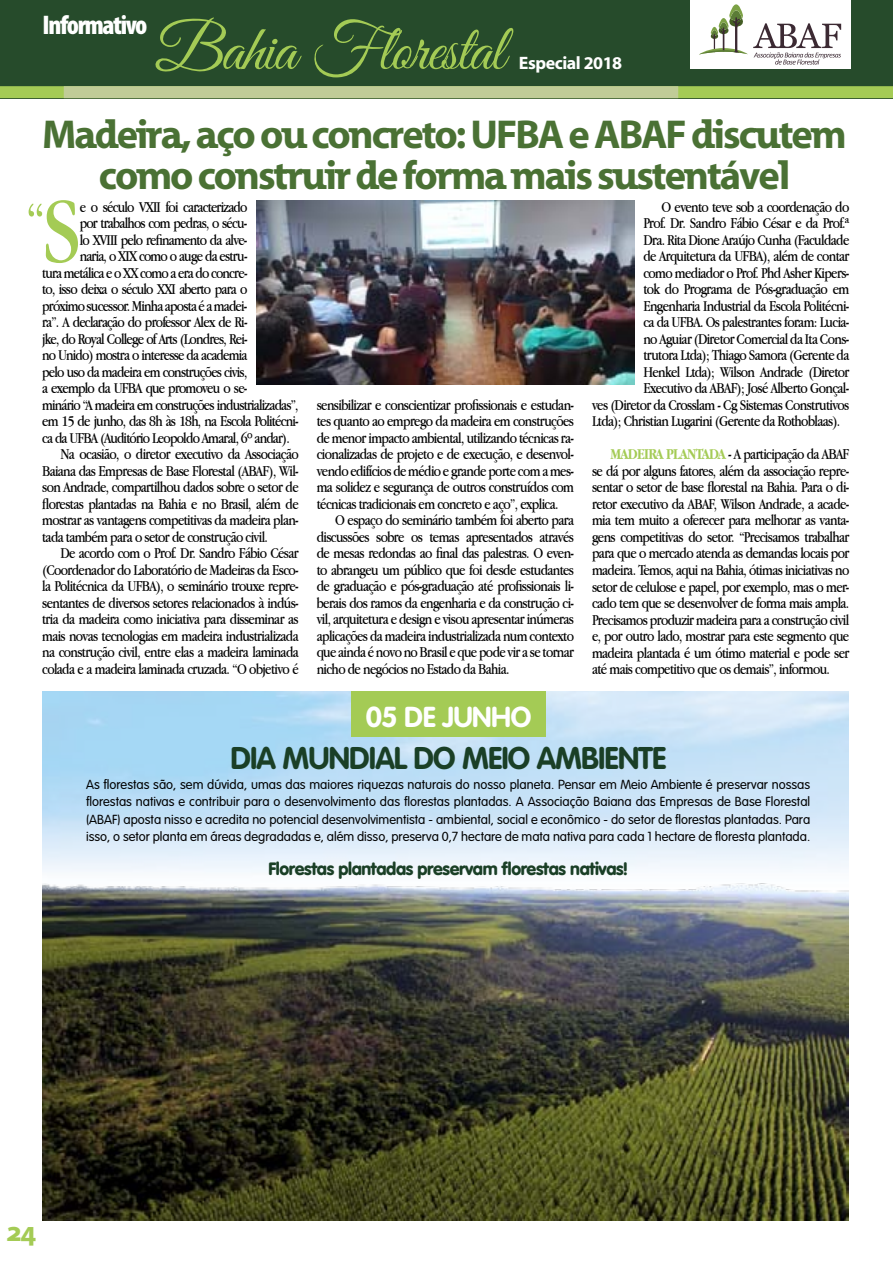
<style>
.page{position:relative;width:893px;height:1263px;background:#fff}
.page>*{position:absolute;margin:0;border:0;box-sizing:border-box;transform-origin:0 0}
.t1{font:94.35px "Apple Garamond";color:#a4cb55}
.t2{font:65.55px "Great Vibes";letter-spacing:-.02em;color:#a4cb55}
.t3{font:700 40.5px/40.5px "Grandesign Neue Roman";letter-spacing:-.05em;color:#4a7134;text-align:center}
.t4{font:700 30.9px "VAG Rounded";letter-spacing:-.03em;color:#1a3f26}
.t5{font:700 28.5px "VAG Rounded";color:#fff}
.t6{font:700 28.5px "Grandesign Neue Roman";color:#a4cb55}
.t7{font:900 condensed 27px "Myriad Pro";letter-spacing:-.05em;color:#fff}
.t8{font:700 18px "Myriad";letter-spacing:-.025em;color:#fff}
.t9{font:900 17.7px "VAG Rounded";letter-spacing:-.02em;color:#1a3f26}
.t10{font:15.75px/16.5px "Apple Garamond";letter-spacing:-.04em;color:#000;text-align:justify}
.t11{font:300 12.9px/17.2px "VAG Rounded";color:#000;text-align:justify}
.s1{font-weight:700;color:#a4cb55}
</style>
<div class="page">
<div style="left:0;top:0;width:893px;height:98px;background:#264b2b"></div>
<div style="left:0;top:86px;width:893px;height:12px;background:#a4cb55"></div>
<div style="left:64px;top:86px;width:614px;height:12px;background:#c0cc97"></div>
<div style="left:690px;top:0;width:160px;height:69px;background:#fff"></div>
<svg style="left:699px;top:4px;width:142px;height:61px"></svg>
<svg style="left:29px;top:204px;width:13px;height:13px"></svg>
<img style="left:256px;top:201px;width:379px;height:184px">
<div style="left:351px;top:691px;width:195px;height:46px;background:#a4cb55"></div>
<img style="left:42px;top:869px;width:807px;height:351px">
<h2 class="t2" style="left:155px;top:13px;width:352px">Bahia Florestal</h2>
<h3 class="t7" style="left:43px;top:10px;width:106px">Informativo</h3>
<p class="t8" style="left:519px;top:54px;width:105px">Especial 2018</p>
<h3 class="t3" style="left:42px;top:115px;width:806px">Madeira, aço ou concreto: UFBA e ABAF discutem como construir de forma mais sustentável</h3>
<h1 class="t1" style="left:42px;top:175px;width:41px">S</h1>
<p class="t10" style="left:80px;top:198px;width:169px">e o século VXII foi caracterizado</p>
<p class="t10" style="left:662px;top:198px;width:189px">O evento teve sob a coordenação do</p>
<p class="t10" style="left:643px;top:215px;width:208px">Prof. Dr. Sandro Fábio César e da Prof.ª</p>
<p class="t10" style="left:643px;top:231px;width:208px">Dra. Rita Dione Araújo Cunha (Faculdade</p>
<p class="t10" style="left:643px;top:248px;width:208px">de Arquitetura da UFBA), além de contar</p>
<p class="t10" style="left:643px;top:264px;width:208px">como mediador o Prof. Phd Asher Kipers-</p>
<p class="t10" style="left:643px;top:281px;width:208px">tok do Programa de Pós-graduação em</p>
<p class="t10" style="left:643px;top:297px;width:208px">Engenharia Industrial da Escola Politécni-</p>
<p class="t10" style="left:643px;top:314px;width:208px">ca da UFBA. Os palestrantes foram: Lucia-</p>
<p class="t10" style="left:643px;top:330px;width:208px">no Aguiar (Diretor Comercial da Ita Cons-</p>
<p class="t10" style="left:643px;top:347px;width:208px">trutora Ltda); Thiago Samora (Gerente da</p>
<p class="t10" style="left:643px;top:363px;width:208px">Henkel Ltda); Wilson Andrade (Diretor</p>
<p class="t10" style="left:643px;top:380px;width:208px">Executivo da ABAF); José Alberto Gonçal-</p>
<p class="t10" style="left:592px;top:396px;width:259px">ves (Diretor da Crosslam - Cg Sistemas Construtivos</p>
<p class="t10" style="left:592px;top:413px;width:250px">Ltda); Christian Lugarini (Gerente da Rothoblaas).</p>
<p class="t10" style="left:592px;top:446px;width:259px;text-indent:18px"><span class="s1">MADEIRA PLANTADA</span> - A participação da ABAF se dá por alguns fatores, além da associação repre&shy;sentar o setor de base florestal na Bahia. Para o di&shy;retor executivo da ABAF, Wilson Andrade, a acade&shy;mia tem muito a oferecer para melhorar as vanta&shy;gens competitivas do setor. “Precisamos trabalhar para que o mercado atenda as demandas locais por madeira. Temos, aqui na Bahia, ótimas iniciativas no setor de celulose e papel, por exemplo, mas o mer&shy;cado tem que se desenvolver de forma mais ampla.<br>Precisamos produzir madeira para a construção civil e, por outro lado, mostrar para este segmento que madeira plantada é um ótimo material e pode ser até mais competitivo que os demais”, informou.</p>
<p class="t10" style="left:80px;top:215px;width:169px">por trabalhos com pedras, o sécu-</p>
<p class="t10" style="left:80px;top:231px;width:169px">lo XVIII pelo refinamento da alve-</p>
<p class="t10" style="left:80px;top:248px;width:169px">naria, o XIX como o auge da estru-</p>
<p class="t10" style="left:42px;top:264px;width:207px">tura metálica e o XX como a era do concre-</p>
<p class="t10" style="left:42px;top:281px;width:207px">to, isso deixa o século XXI aberto para o</p>
<p class="t10" style="left:42px;top:297px;width:207px">próximo sucessor. Minha aposta é a madei-</p>
<p class="t10" style="left:42px;top:314px;width:207px">ra”. A declaração do professor Alex de Ri-</p>
<p class="t10" style="left:42px;top:330px;width:207px">jke, do Royal College of Arts (Londres, Rei-</p>
<p class="t10" style="left:42px;top:347px;width:207px">no Unido) mostra o interesse da academia</p>
<p class="t10" style="left:42px;top:363px;width:207px">pelo uso da madeira em construções civis,</p>
<p class="t10" style="left:42px;top:380px;width:207px">a exemplo da UFBA que promoveu o se-</p>
<p class="t10" style="left:42px;top:396px;width:258px">minário “A madeira em construções industrializadas”,</p>
<p class="t10" style="left:42px;top:413px;width:258px">em 15 de junho, das 8h às 18h, na Escola Politécni-</p>
<p class="t10" style="left:42px;top:429px;width:249px">ca da UFBA (Auditório Leopoldo Amaral, 6º andar).</p>
<p class="t10" style="left:60px;top:446px;width:240px">Na ocasião, o diretor executivo da Associação</p>
<p class="t10" style="left:42px;top:462px;width:258px">Baiana das Empresas de Base Florestal (ABAF), Wil-</p>
<p class="t10" style="left:42px;top:479px;width:258px">son Andrade, compartilhou dados sobre o setor de</p>
<p class="t10" style="left:42px;top:495px;width:258px">florestas plantadas na Bahia e no Brasil, além de</p>
<p class="t10" style="left:42px;top:512px;width:258px">mostrar as vantagens competitivas da madeira plan-</p>
<p class="t10" style="left:42px;top:528px;width:227px">tada também para o setor de construção civil.</p>
<p class="t10" style="left:60px;top:545px;width:240px">De acordo com o Prof. Dr. Sandro Fábio César</p>
<p class="t10" style="left:42px;top:561px;width:258px">(Coordenador do Laboratório de Madeiras da Esco-</p>
<p class="t10" style="left:42px;top:578px;width:258px">la Politécnica da UFBA), o seminário trouxe repre-</p>
<p class="t10" style="left:42px;top:594px;width:258px">sentantes de diversos setores relacionados à indús-</p>
<p class="t10" style="left:42px;top:611px;width:258px">tria da madeira como iniciativa para disseminar as</p>
<p class="t10" style="left:42px;top:627px;width:258px">mais novas tecnologias em madeira industrializada</p>
<p class="t10" style="left:42px;top:644px;width:258px">na construção civil, entre elas a madeira laminada</p>
<p class="t10" style="left:42px;top:660px;width:258px">colada e a madeira laminada cruzada. “O objetivo é</p>
<p class="t10" style="left:317px;top:396px;width:259px">sensibilizar e conscientizar profissionais e estudan-</p>
<p class="t10" style="left:317px;top:413px;width:259px">tes quanto ao emprego da madeira em construções</p>
<p class="t10" style="left:317px;top:429px;width:259px">de menor impacto ambiental, utilizando técnicas ra-</p>
<p class="t10" style="left:317px;top:446px;width:259px">cionalizadas de projeto e de execução, e desenvol-</p>
<p class="t10" style="left:317px;top:462px;width:259px">vendo edifícios de médio e grande porte com a mes-</p>
<p class="t10" style="left:317px;top:479px;width:259px">ma solidez e segurança de outros construídos com</p>
<p class="t10" style="left:317px;top:495px;width:243px">técnicas tradicionais em concreto e aço”, explica.</p>
<p class="t10" style="left:335px;top:512px;width:241px">O espaço do seminário também foi aberto para</p>
<p class="t10" style="left:317px;top:528px;width:259px">discussões sobre os temas apresentados através</p>
<p class="t10" style="left:317px;top:545px;width:259px">de mesas redondas ao final das palestras. O even-</p>
<p class="t10" style="left:317px;top:561px;width:259px">to abrangeu um público que foi desde estudantes</p>
<p class="t10" style="left:317px;top:578px;width:259px">de graduação e pós-graduação até profissionais li-</p>
<p class="t10" style="left:317px;top:594px;width:259px">berais dos ramos da engenharia e da construção ci-</p>
<p class="t10" style="left:317px;top:611px;width:259px">vil, arquitetura e design e visou apresentar inúmeras</p>
<p class="t10" style="left:317px;top:627px;width:259px">aplicações da madeira industrializada num contexto</p>
<p class="t10" style="left:317px;top:644px;width:259px">que ainda é novo no Brasil e que pode vir a se tornar</p>
<p class="t10" style="left:317px;top:660px;width:194px">nicho de negócios no Estado da Bahia.</p>
<h3 class="t5" style="left:366px;top:700px;width:108px">05 DE JUNH</h3>
<h3 class="t5" style="left:511px;top:700px;width:22px">O</h3>
<h3 class="t4" style="left:230px;top:740px;width:99px">DIA MUND</h3>
<h3 class="t4" style="left:369px;top:740px;width:190px">IAL DO MEIO AMB</h3>
<h3 class="t4" style="left:598px;top:740px;width:70px">IENTE</h3>
<p class="t11" style="left:86px;top:776px;width:726px">As florestas são, sem dúvida, umas das maiores riquezas naturais do nosso planeta. Pensar em Meio Ambiente é preservar nossas florestas nativas e contribuir para o desenvolvimento das florestas plantadas. A Associação Baiana das Empresas de Base Florestal (ABAF) aposta nisso e acredita no potencial desenvolvimentista - ambiental, social e econômico - do setor de florestas plantadas. Para isso, o setor planta em áreas degradadas e, além disso, preserva 0,7 hectare de mata nativa para cada 1 hectare de floresta plantada.</p>
<p class="t9" style="left:268px;top:858px;width:361px">Florestas plantadas preservam florestas nativas!</p>
<h3 class="t6" style="left:6px;top:1215px;width:32px">24</h3>
</div>
